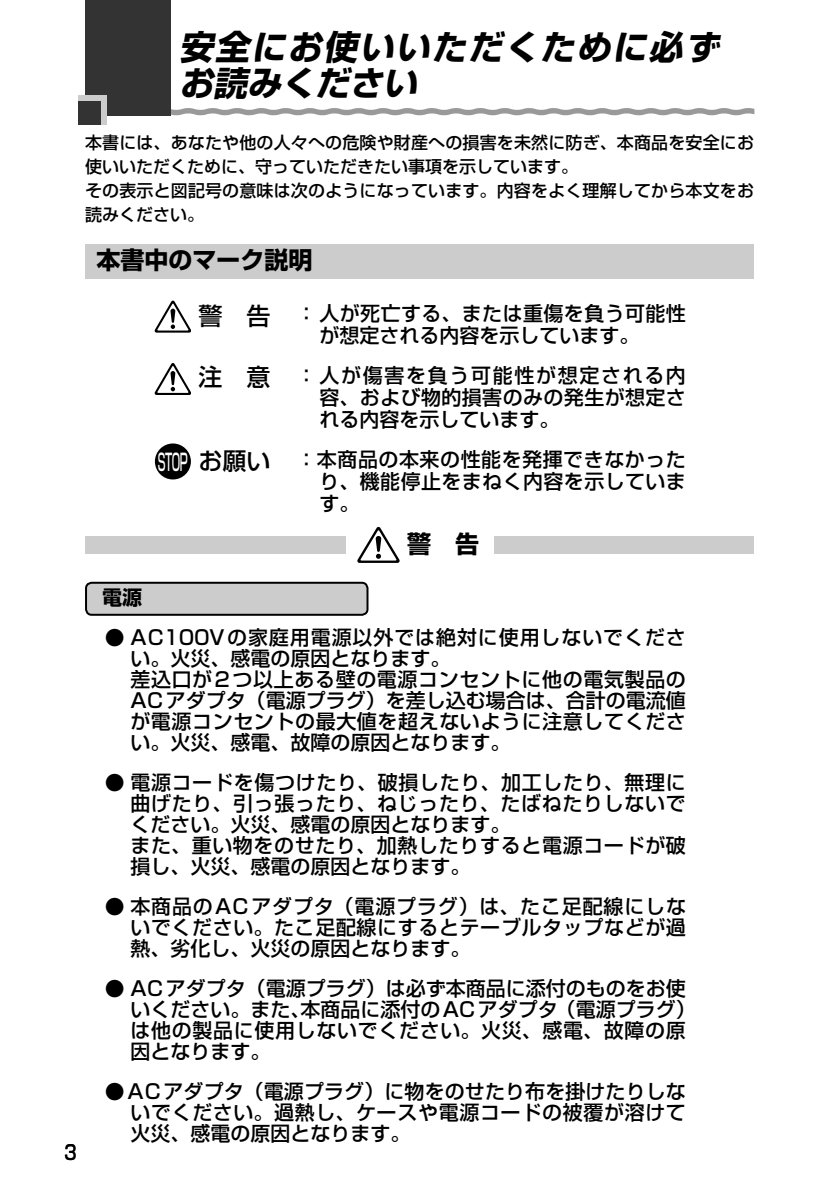
<style>
.page{position:relative;width:840px;height:1190px;background:#fff}
.page>*{position:absolute;margin:0;border:0;box-sizing:border-box;transform-origin:0 0}
.t1{font:italic 700 34px/36px "Shin Go";letter-spacing:.06em;color:#000}
.t2{font:700 24px "Shin Go";color:#000}
.t3{font:500 24px "Shin Go";color:#000}
.t4{font:500 23.2px "Shin Go";color:#fff;scale:.45 1}
.t5{font:500 20px/21px "Shin Go";letter-spacing:.025em;color:#000;text-align:justify}
.t6{font:500 20px/21px "Shin Go";color:#000}
.t7{font:700 20px "Shin Go";color:#000}
.t8{font:500 20px "Shin Go";letter-spacing:.025em;color:#000;scale:.8 1}
.t9{font:500 17px/24px "Shin Go";letter-spacing:.01em;color:#000}
.s1{font-size:24px;color:#000}
</style>
<div class="page">
<div style="left:85px;top:244px;width:669px;height:34px;background:#ccc"></div>
<div style="left:85px;top:536px;width:669px;height:17px;background:#ccc"></div>
<div style="left:86px;top:583px;width:282px;height:32px;background:#ccc;border-radius:6px"></div>
<div style="left:85px;top:582px;width:284px;height:34px;border:2px solid #000;border-radius:6px"></div>
<svg style="left:170px;top:108px;width:584px;height:7px;background:#b0b0b0"></svg>
<div style="left:85px;top:0;width:85px;height:115px;background:#333"></div>
<div style="left:78px;top:95px;width:29px;height:29px;background:#ccc"></div>
<div style="left:78px;top:101px;width:23px;height:23px;background:#333"></div>
<svg style="left:155px;top:301px;width:36px;height:32px"></svg>
<svg style="left:155px;top:363px;width:36px;height:32px"></svg>
<div style="left:155px;top:443px;width:36px;height:36px;background:#000;border-radius:50%"></div>
<div style="left:346px;top:531px;width:147px;height:28px;background:#fff"></div>
<svg style="left:357px;top:527px;width:43px;height:36px"></svg>
<h1 class="t1" style="left:179px;top:34px;width:541px">安全にお使いいただくために必ずお読みください</h1>
<p class="t9" style="left:85px;top:133px;width:671px">本書には、あなたや他の人々への危険や財産への損害を未然に防ぎ、本商品を安全にお使いいただくために、守っていただきたい事項を示しています。<br>その表示と図記号の意味は次のようになっています。内容をよく理解してから本文をお読みください。</p>
<p class="t2" style="left:96px;top:251px;width:217px">本書中のマーク説明</p>
<p class="t3" style="left:198px;top:307px;width:73px">警　告</p>
<p class="t3" style="left:198px;top:368px;width:73px">注　意</p>
<p class="t4" style="left:158px;top:454px;width:252px">STOP <span class="s1">お願い</span></p>
<p class="t5" style="left:319px;top:305px;width:368px;line-height:22px;text-indent:-23px">： 人が死亡する、または重傷を負う可能性が想定される内容を示しています。</p>
<p class="t5" style="left:319px;top:367px;width:368px;line-height:22px;text-indent:-23px">： 人が傷害を負う可能性が想定される内容、および物的損害のみの発生が想定される内容を示しています。</p>
<p class="t5" style="left:319px;top:451px;width:368px;line-height:22px;text-indent:-23px">：本商品の本来の性能を発揮できなかったり、機能停止をまねく内容を示しています。</p>
<p class="t2" style="left:407px;top:535px;width:73px">警　告</p>
<p class="t8" style="left:64px;top:1144px;width:17px">3</p>
<p class="t7" style="left:102px;top:590px;width:42px">電源</p>
<p class="t5" style="left:130px;top:629px;width:557px;text-align:left;text-indent:-26px">● AC100Vの家庭用電源以外では絶対に使用しないでください。火災、感電の原因となります。<br>差込口が2つ以上ある壁の電源コンセントに他の電気製品の<br>ACアダプタ（電源プラグ）を差し込む場合は、合計の電流値が電源コンセントの最大値を超えないように注意してください。火災、感電、故障の原因となります。</p>
<p class="t5" style="left:130px;top:774px;width:557px;text-align:left;text-indent:-26px">● 電源コードを傷つけたり、破損したり、加工したり、無理に曲げたり、引っ張ったり、ねじったり、たばねたりしないでください。火災、感電の原因となります。<br>また、重い物をのせたり、加熱したりすると電源コードが破損し、火災、感電の原因となります。</p>
<p class="t5" style="left:130px;top:898px;width:557px;text-indent:-26px">● 本商品のACアダプタ（電源プラグ）は、たこ足配線にしないでください。たこ足配線にするとテーブルタップなどが過熱、劣化し、火災の原因となります。</p>
<p class="t6" style="left:130px;top:980px;width:567px;text-indent:-26px">● ACアダプタ（電源プラグ）は必ず本商品に添付のものをお使いください。また、本商品に添付のACアダプタ（電源プラグ）は他の製品に使用しないでください。火災、感電、故障の原因となります。</p>
<p class="t5" style="left:130px;top:1083px;width:557px;text-indent:-26px">●ACアダプタ（電源プラグ）に物をのせたり布を掛けたりしないでください。過熱し、ケースや電源コードの被覆が溶けて火災、感電の原因となります。</p>
</div>
